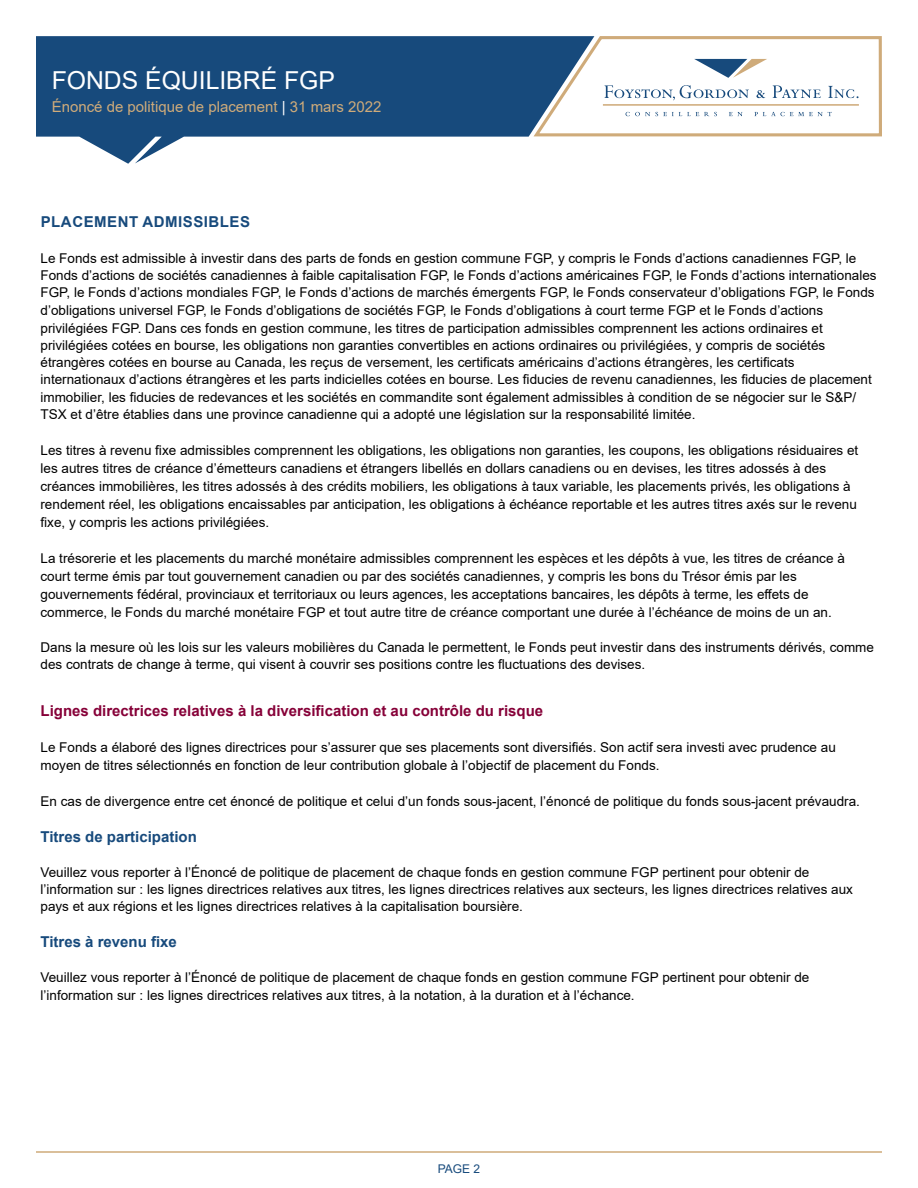
<style>
.page{position:relative;width:918px;height:1188px;background:#fff}
.page>*{position:absolute;margin:0;border:0;box-sizing:border-box;transform-origin:0 0}
.t1{font:24.75px "Arial";color:#fff}
.t2{font:700 15px "Arial";color:#860038}
.t3{font:15px "Arial";color:#cfab7a}
.t4{font:700 15px "Arial";color:#174a7c}
.t5{font:700 15px "Arial";letter-spacing:.035em;color:#174a7c}
.t6{font:13.5px/17.4px "Arial";color:#000}
.t7{font:12px "Arial";color:#174a7c}
.s1{color:#fff}
</style>
<div class="page">
<svg style="left:36px;top:36px;width:495px;height:128px;fill:#174a7c"></svg>
<svg style="left:531px;top:36px;width:351px;height:101px"></svg>
<hr style="left:36px;top:1151px;width:846px;height:2px;background:#cfab7a">
<h1 class="t1" style="left:52px;top:63px;width:285px">FONDS ÉQUILIBRÉ FGP</h1>
<p class="t3" style="left:52px;top:96px;width:331px">Énoncé de politique de placement <span class="s1">|</span> 31 mars 2022</p>
<p class="t5" style="left:41px;top:211px;width:211px">PLACEMENT ADMISSIBLES</p>
<p class="t6" style="left:41px;top:249px;width:838px">Le Fonds est admissible à investir dans des parts de fonds en gestion commune FGP, y compris le Fonds d’actions canadiennes FGP, le Fonds d’actions de sociétés canadiennes à faible capitalisation FGP, le Fonds d’actions américaines FGP, le Fonds d’actions internationales FGP, le Fonds d’actions mondiales FGP, le Fonds d’actions de marchés émergents FGP, le Fonds conservateur d’obligations FGP, le Fonds d’obligations universel FGP, le Fonds d’obligations de sociétés FGP, le Fonds d’obligations à court terme FGP et le Fonds d’actions privilégiées FGP. Dans ces fonds en gestion commune, les titres de participation admissibles comprennent les actions ordinaires et privilégiées cotées en bourse, les obligations non garanties convertibles en actions ordinaires ou privilégiées, y compris de sociétés étrangères cotées en bourse au Canada, les reçus de versement, les certificats américains d’actions étrangères, les certificats internationaux d’actions étrangères et les parts indicielles cotées en bourse. Les fiducies de revenu canadiennes, les fiducies de placement immobilier, les fiducies de redevances et les sociétés en commandite sont également admissibles à condition de se négocier sur le S&amp;P/ TSX et d’être établies dans une province canadienne qui a adopté une législation sur la responsabilité limitée.</p>
<p class="t6" style="left:41px;top:441px;width:819px;line-height:18px">Les titres à revenu fixe admissibles comprennent les obligations, les obligations non garanties, les coupons, les obligations résiduaires et les autres titres de créance d’émetteurs canadiens et étrangers libellés en dollars canadiens ou en devises, les titres adossés à des créances immobilières, les titres adossés à des crédits mobiliers, les obligations à taux variable, les placements privés, les obligations à rendement réel, les obligations encaissables par anticipation, les obligations à échéance reportable et les autres titres axés sur le revenu fixe, y compris les actions privilégiées.</p>
<p class="t6" style="left:41px;top:549px;width:806px;line-height:18px">La trésorerie et les placements du marché monétaire admissibles comprennent les espèces et les dépôts à vue, les titres de créance à court terme émis par tout gouvernement canadien ou par des sociétés canadiennes, y compris les bons du Trésor émis par les gouvernements fédéral, provinciaux et territoriaux ou leurs agences, les acceptations bancaires, les dépôts à terme, les effets de commerce, le Fonds du marché monétaire FGP et tout autre titre de créance comportant une durée à l’échéance de moins de un an.</p>
<p class="t6" style="left:41px;top:638px;width:835px">Dans la mesure où les lois sur les valeurs mobilières du Canada le permettent, le Fonds peut investir dans des instruments dérivés, comme des contrats de change à terme, qui visent à couvrir ses positions contre les fluctuations des devises.</p>
<p class="t2" style="left:41px;top:700px;width:504px">Lignes directrices relatives à la diversification et au contrôle du risque</p>
<p class="t6" style="left:41px;top:738px;width:797px;line-height:18px">Le Fonds a élaboré des lignes directrices pour s’assurer que ses placements sont diversifiés. Son actif sera investi avec prudence au moyen de titres sélectionnés en fonction de leur contribution globale à l’objectif de placement du Fonds.</p>
<p class="t6" style="left:41px;top:792px;width:821px">En cas de divergence entre cet énoncé de politique et celui d’un fonds sous-jacent, l’énoncé de politique du fonds sous-jacent prévaudra.</p>
<p class="t4" style="left:41px;top:826px;width:158px">Titres de participation</p>
<p class="t6" style="left:41px;top:863px;width:814px">Veuillez vous reporter à l’Énoncé de politique de placement de chaque fonds en gestion commune FGP pertinent pour obtenir de l’information sur : les lignes directrices relatives aux titres, les lignes directrices relatives aux secteurs, les lignes directrices relatives aux pays et aux régions et les lignes directrices relatives à la capitalisation boursière.</p>
<p class="t4" style="left:41px;top:931px;width:138px">Titres à revenu fixe</p>
<p class="t6" style="left:41px;top:969px;width:770px">Veuillez vous reporter à l’Énoncé de politique de placement de chaque fonds en gestion commune FGP pertinent pour obtenir de l’information sur : les lignes directrices relatives aux titres, à la notation, à la duration et à l’échance.</p>
<p class="t7" style="left:438px;top:1161px;width:44px">PAGE 2</p>
</div>
